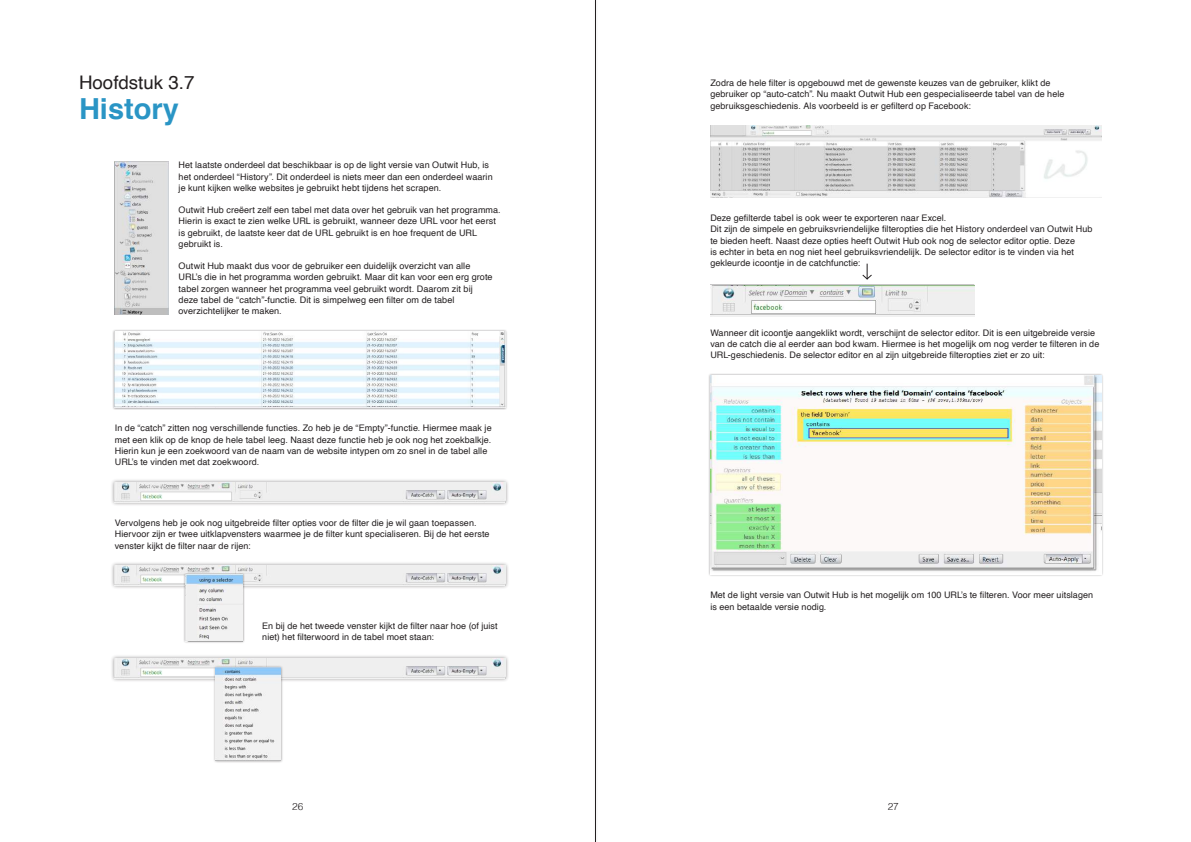
<style>
.page{position:relative;width:1191px;height:842px;background:#fff}
.page>*{position:absolute;margin:0;border:0;box-sizing:border-box;transform-origin:0 0}
.t1{font:700 29px "Helvetica";color:#2a95c5}
.t2{font:18.7px "Helvetica";color:#231f20}
.t3{font:300 10px "Helvetica";color:#231f20}
.t4{font:9px/11.2px "Helvetica";letter-spacing:.01em;color:#231f20}
</style>
<div class="page">
<div style="left:593px;top:0;width:5px;height:842px;background:#f8f7f8"></div>
<hr style="left:595px;top:0;width:1px;height:842px;background:#231f20">
<div style="left:115px;top:161px;width:54px;height:154px;background:#231f20;opacity:.5"></div>
<img style="left:115px;top:162px;width:53px;height:153px">
<div style="left:708px;top:373px;width:395px;height:204px;background:#231f20;opacity:.5"></div>
<img style="left:710px;top:375px;width:391px;height:200px">
<div style="left:710px;top:125px;width:391px;height:73px;background:#231f20;opacity:.5"></div>
<img style="left:710px;top:126px;width:391px;height:71px">
<img style="left:710px;top:285px;width:264px;height:32px">
<div style="left:113px;top:329px;width:394px;height:81px;background:#231f20;opacity:.5"></div>
<img style="left:115px;top:331px;width:390px;height:77px">
<div style="left:110px;top:478px;width:399px;height:28px;background:#231f20;opacity:.5"></div>
<img style="left:115px;top:482px;width:232px;height:20px">
<img style="left:347px;top:482px;width:158px;height:20px">
<div style="left:110px;top:561px;width:399px;height:29px;background:#231f20;opacity:.5"></div>
<img style="left:115px;top:565px;width:232px;height:21px">
<img style="left:347px;top:565px;width:158px;height:21px">
<div style="left:183px;top:573px;width:62px;height:71px;background:#231f20;opacity:.5"></div>
<img style="left:185px;top:575px;width:58px;height:66px">
<div style="left:110px;top:654px;width:399px;height:29px;background:#231f20;opacity:.5"></div>
<img style="left:115px;top:658px;width:232px;height:21px">
<img style="left:347px;top:658px;width:158px;height:21px">
<div style="left:213px;top:665px;width:70px;height:98px;background:#231f20;opacity:.5"></div>
<img style="left:215px;top:668px;width:65px;height:92px">
<svg style="left:862px;top:264px;width:10px;height:16px"></svg>
<h2 class="t2" style="left:79px;top:68px;width:117px">Hoofdstuk 3.7</h2>
<h1 class="t1" style="left:79px;top:86px;width:101px">History</h1>
<p class="t4" style="left:179px;top:160px;width:315px">Het laatste onderdeel dat beschikbaar is op de light versie van Outwit Hub, is het onderdeel “History”. Dit onderdeel is niets meer dan een onderdeel waarin je kunt kijken welke websites je gebruikt hebt tijdens het scrapen.</p>
<p class="t4" style="left:179px;top:205px;width:323px">Outwit Hub creëert zelf een tabel met data over het gebruik van het programma.<br>Hierin is exact te zien welke URL is gebruikt, wanneer deze URL voor het eerst is gebruikt, de laatste keer dat de URL gebruikt is en hoe frequent de URL gebruikt is.</p>
<p class="t4" style="left:179px;top:261px;width:315px">Outwit Hub maakt dus voor de gebruiker een duidelijk overzicht van alle URL’s die in het programma worden gebruikt. Maar dit kan voor een erg grote tabel zorgen wanneer het programma veel gebruikt wordt. Daarom zit bij deze tabel de “catch”-functie. Dit is simpelweg een filter om de tabel overzichtelijker te maken.</p>
<p class="t4" style="left:115px;top:423px;width:378px">In de “catch” zitten nog verschillende functies. Zo heb je de “Empty”-functie. Hiermee maak je met een klik op de knop de hele tabel leeg. Naast deze functie heb je ook nog het zoekbalkje.<br>Hierin kun je een zoekwoord van de naam van de website intypen om zo snel in de tabel alle URL’s te vinden met dat zoekwoord.</p>
<p class="t4" style="left:115px;top:518px;width:376px">Vervolgens heb je ook nog uitgebreide filter opties voor de filter die je wil gaan toepassen.<br>Hiervoor zijn er twee uitklapvensters waarmee je de filter kunt specialiseren. Bij de het eerste venster kijkt de filter naar de rijen:</p>
<p class="t4" style="left:262px;top:620px;width:237px">En bij de het tweede venster kijkt de filter naar hoe (of juist niet) het filterwoord in de tabel moet staan:</p>
<p class="t4" style="left:710px;top:78px;width:356px">Zodra de hele filter is opgebouwd met de gewenste keuzes van de gebruiker, klikt de gebruiker op “auto-catch”. Nu maakt Outwit Hub een gespecialiseerde tabel van de hele gebruiksgeschiedenis. Als voorbeeld is er gefilterd op Facebook:</p>
<p class="t4" style="left:710px;top:213px;width:384px">Deze gefilterde tabel is ook weer te exporteren naar Excel.<br>Dit zijn de simpele en gebruiksvriendelijke filteropties die het History onderdeel van Outwit Hub te bieden heeft. Naast deze opties heeft Outwit Hub ook nog de selector editor optie. Deze<br>is echter in beta en nog niet heel gebruiksvriendelijk. De selector editor is te vinden via het gekleurde icoontje in de catchfunctie:</p>
<p class="t4" style="left:710px;top:327px;width:390px">Wanneer dit icoontje aangeklikt wordt, verschijnt de selector editor. Dit is een uitgebreide versie van de catch die al eerder aan bod kwam. Hiermee is het mogelijk om nog verder te filteren in de<br>URL-geschiedenis. De selector editor en al zijn uitgebreide filteropties ziet er zo uit:</p>
<p class="t4" style="left:710px;top:590px;width:384px">Met de light versie van Outwit Hub is het mogelijk om 100 URL’s te filteren. Voor meer uitslagen is een betaalde versie nodig.</p>
<p class="t3" style="left:292px;top:798px;width:13px">26</p>
<p class="t3" style="left:887px;top:798px;width:13px">27</p>
</div>
